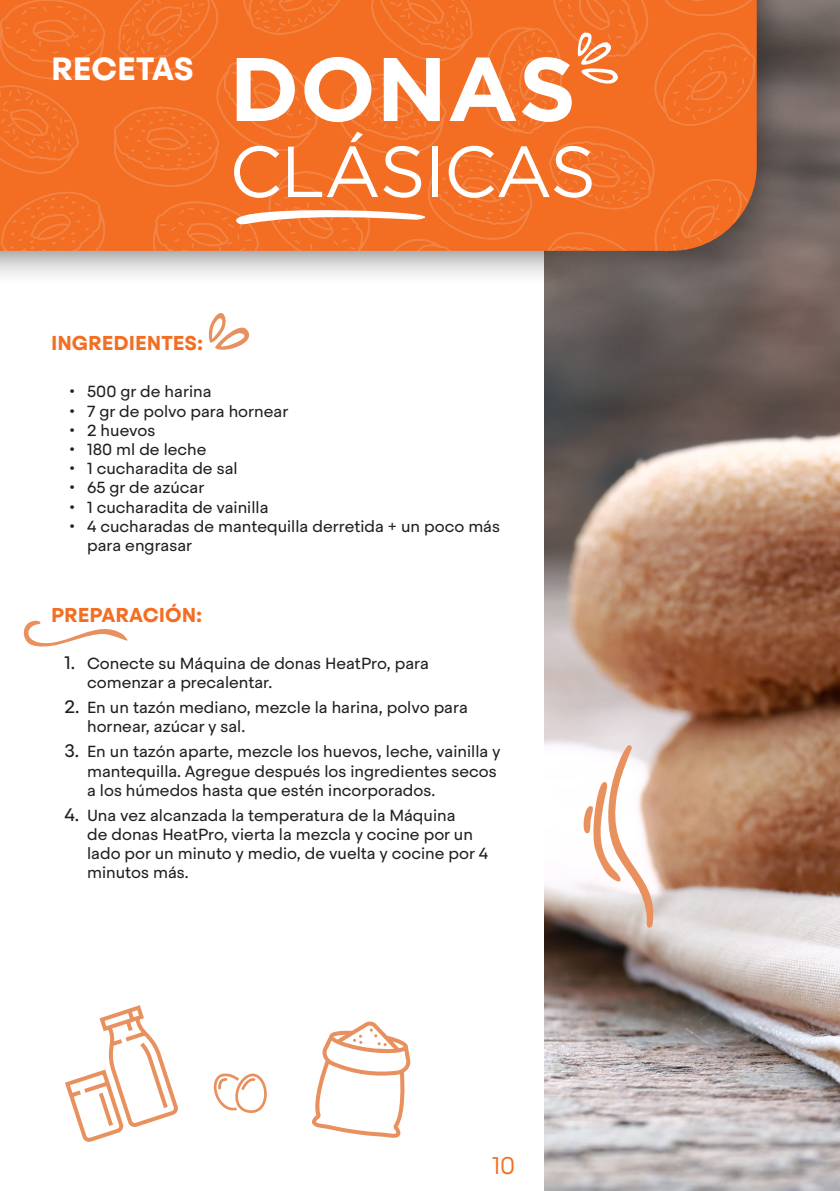
<style>
.page{position:relative;width:840px;height:1191px;background:#fff}
.page>*{position:absolute;margin:0;border:0;box-sizing:border-box;transform-origin:0 0}
.titulo{font:700 90px "Gotham";color:#fff}
.titulo-2{font:72px "Gotham";letter-spacing:-.02em;color:#fff}
.t1{font:700 32px "Steradian";letter-spacing:-.005em;color:#fff}
.t2{font:300 24px "Steradian";color:#f36e23}
.Ingredientes{font:700 20px "Steradian";color:#f36e23}
.t3{font:16px/19.2px "Steradian";color:#231f20}
.s1{font-size:18px}
</style>
<div class="page">
<img style="left:544px;top:0;width:295px;height:1191px">
<div style="left:0;top:0;width:792px;height:287px;background:#231f20;opacity:.6"></div>
<img style="left:0;top:0;width:757px;height:253px">
<svg style="left:576px;top:30px;width:42px;height:61px"></svg>
<svg style="left:230px;top:202px;width:244px;height:24px"></svg>
<svg style="left:23px;top:620px;width:105px;height:27px"></svg>
<svg style="left:579px;top:744px;width:79px;height:185px"></svg>
<svg style="left:65px;top:1005px;width:113px;height:137px"></svg>
<svg style="left:312px;top:1021px;width:98px;height:117px"></svg>
<svg style="left:213px;top:1073px;width:54px;height:40px"></svg>
<svg style="left:208px;top:313px;width:42px;height:37px"></svg>
<p class="t1" style="left:51px;top:48px;width:144px">RECETAS</p>
<p class="titulo" style="left:229px;top:37px;width:348px">DONAS</p>
<p class="titulo-2" style="left:229px;top:132px;width:368px">CLÁSICAS</p>
<p class="Ingredientes" style="left:51px;top:330px;width:153px">INGREDIENTES:</p>
<p class="t3" style="left:69px;top:382px;width:144px">• 500 gr de harina</p>
<p class="t3" style="left:69px;top:401px;width:221px">• 7 gr de polvo para hornear</p>
<p class="t3" style="left:69px;top:420px;width:88px">• 2 huevos</p>
<p class="t3" style="left:69px;top:440px;width:139px">• 180 ml de leche</p>
<p class="t3" style="left:69px;top:459px;width:170px">• 1 cucharadita de sal</p>
<p class="t3" style="left:69px;top:478px;width:137px">• 65 gr de azúcar</p>
<p class="t3" style="left:69px;top:497px;width:201px">• 1 cucharadita de vainilla</p>
<p class="t3" style="left:87px;top:516px;width:414px;text-indent:-18px">• 4 cucharadas de mantequilla derretida + un poco más para engrasar</p>
<p class="Ingredientes" style="left:51px;top:602px;width:153px">PREPARACIÓN:</p>
<p class="t3" style="left:87px;top:654px;width:343px;text-indent:-23px"><span class="s1">1.</span> Conecte su Máquina de donas HeatPro, para comenzar a precalentar.</p>
<p class="t3" style="left:87px;top:698px;width:382px;text-indent:-23px"><span class="s1">2.</span> En un tazón mediano, mezcle la harina, polvo para hornear, azúcar y sal.</p>
<p class="t3" style="left:87px;top:742px;width:415px;text-indent:-23px"><span class="s1">3.</span> En un tazón aparte, mezcle los huevos, leche, vainilla y mantequilla. Agregue después los ingredientes secos a los húmedos hasta que estén incorporados.</p>
<p class="t3" style="left:87px;top:805px;width:402px;text-indent:-23px"><span class="s1">4.</span> Una vez alcanzada la temperatura de la Máquina<br>de donas HeatPro, vierta la mezcla y cocine por un lado por un minuto y medio, de vuelta y cocine por 4 minutos más.</p>
<h3 class="t2" style="left:491px;top:1151px;width:25px">10</h3>
</div>
